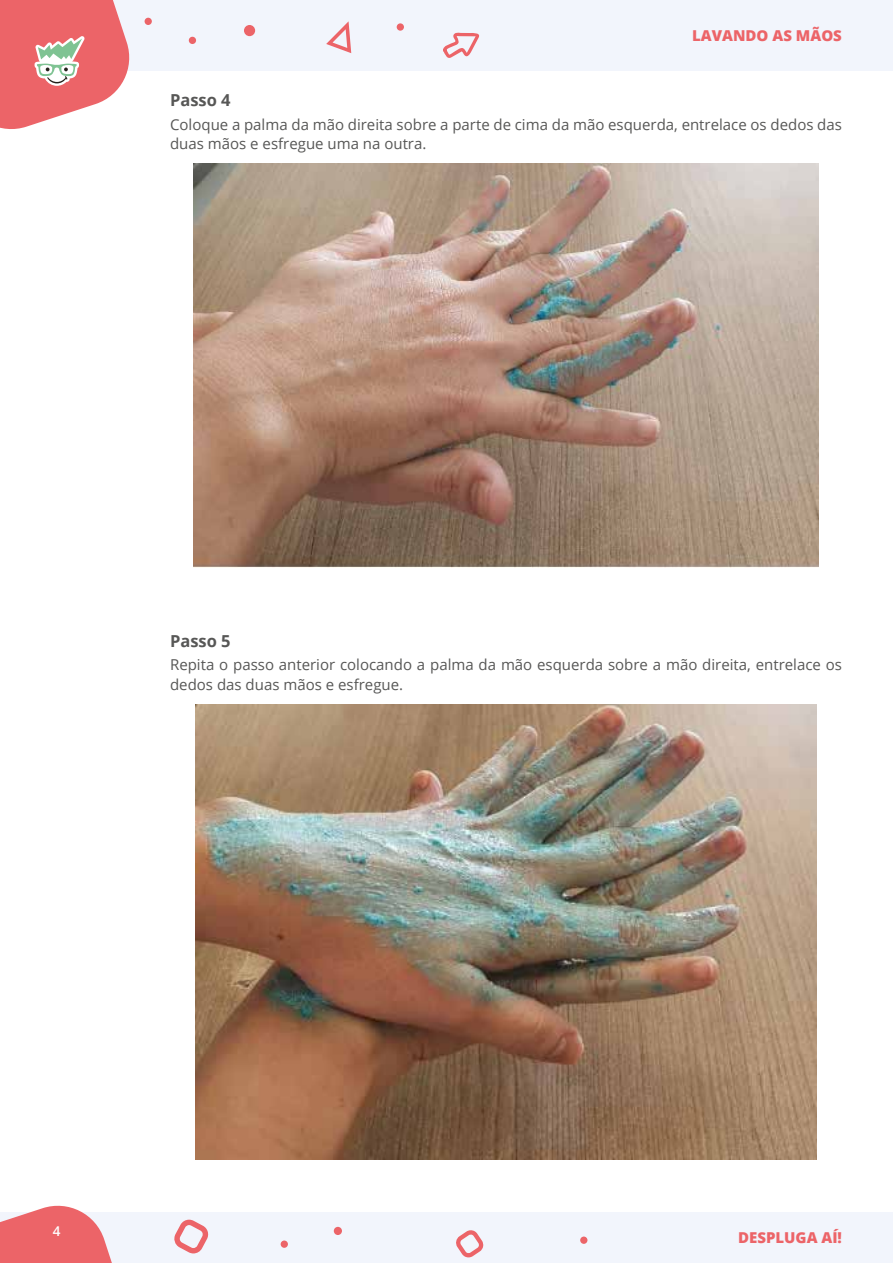
<style>
.page{position:relative;width:893px;height:1263px;background:#fff}
.page>*{position:absolute;margin:0;border:0;box-sizing:border-box;transform-origin:0 0}
.t1{font:700 16.5px "Open Sans";color:#575756}
.t2{font:15px/19.5px "Open Sans";color:#575756}
.t3{font:800 15px "Open Sans";color:#ec6468}
.t4{font:600 13.5px "Open Sans";color:#fff}
</style>
<div class="page">
<div style="left:0;top:0;width:893px;height:71px;background:#f2f5fc"></div>
<svg style="left:0;top:0;width:130px;height:129px"></svg>
<svg style="left:443px;top:32px;width:37px;height:26px"></svg>
<div style="left:244px;top:25px;width:11px;height:11px;background:#ec6468;border-radius:50%"></div>
<svg style="left:326px;top:21px;width:25px;height:32px"></svg>
<div style="left:145px;top:18px;width:7px;height:7px;background:#ec6468;border-radius:50%"></div>
<div style="left:397px;top:23px;width:7px;height:8px;background:#ec6468;border-radius:50%"></div>
<div style="left:189px;top:37px;width:7px;height:7px;background:#ec6468;border-radius:50%"></div>
<div style="left:0;top:1212px;width:893px;height:51px;background:#f2f5fc"></div>
<div style="left:334px;top:1227px;width:8px;height:8px;background:#ec6468;border-radius:50%"></div>
<svg style="left:174px;top:1220px;width:34px;height:33px"></svg>
<svg style="left:456px;top:1230px;width:27px;height:28px"></svg>
<div style="left:281px;top:1240px;width:7px;height:8px;background:#ec6468;border-radius:50%"></div>
<div style="left:580px;top:1236px;width:7px;height:8px;background:#ec6468;border-radius:50%"></div>
<svg style="left:0;top:1205px;width:112px;height:58px"></svg>
<img style="left:193px;top:163px;width:626px;height:405px">
<img style="left:196px;top:704px;width:620px;height:455px">
<p class="t3" style="left:692px;top:24px;width:151px">LAVANDO AS MÃOS</p>
<p class="t1" style="left:170px;top:89px;width:62px">Passo 4</p>
<p class="t2" style="left:170px;top:114px;width:673px">Coloque a palma da mão direita sobre a parte de cima da mão esquerda, entrelace os dedos das duas mãos e esfregue uma na outra.</p>
<p class="t1" style="left:170px;top:629px;width:62px">Passo 5</p>
<p class="t2" style="left:170px;top:655px;width:673px">Repita o passo anterior colocando a palma da mão esquerda sobre a mão direita, entrelace os dedos das duas mãos e esfregue.</p>
<p class="t4" style="left:53px;top:1221px;width:9px">4</p>
<p class="t3" style="left:738px;top:1226px;width:105px">DESPLUGA AÍ!</p>
</div>
